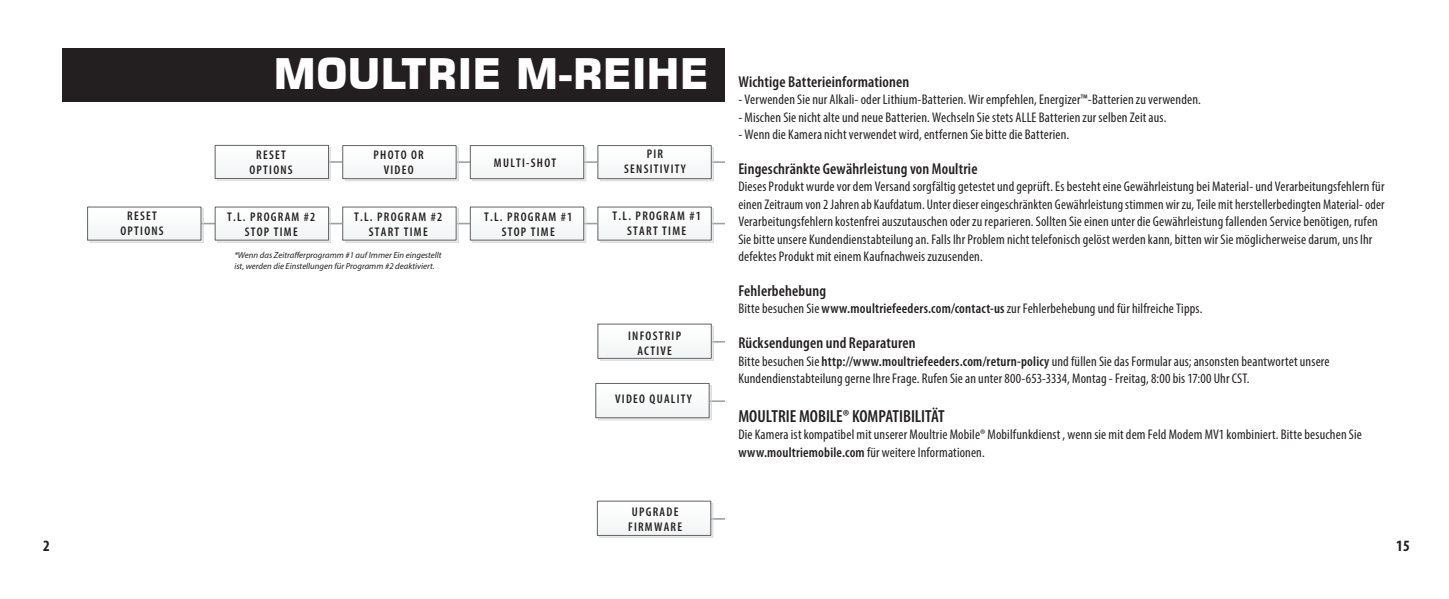
<style>
.page{position:relative;width:1449px;height:599px;background:#fff}
.page>*{position:absolute;margin:0;border:0;box-sizing:border-box;transform-origin:0 0}
.t1{font:700 42px "Square 721 BT";color:#fff}
.t2{font:600 condensed 17.5px "Myriad Pro";color:#231f20}
.t3{font:600 condensed 15.75px "Myriad Pro";letter-spacing:.01em;color:#231f20}
.t4{font:700 condensed 15.75px "Myriad Pro";color:#231f20}
.t5{font:condensed 14px/17.5px "Myriad Pro";letter-spacing:.01em;color:#231f20}
.t6{font:600 condensed 12.6px/15px "Myriad Pro";letter-spacing:.1em;color:#231f20;text-align:center}
.t7{font:italic condensed 11.03px "Myriad Pro";letter-spacing:.02em;color:#231f20}
.t8{font:italic 8.75px/10.5px "Myriad Pro";color:#231f20}
.s1{font-weight:600}
</style>
<div class="page">
<div style="left:62px;top:48px;width:662px;height:53px;background:#231f20"></div>
<svg style="left:331px;top:161px;width:12px;height:2px"></svg>
<div style="left:218px;top:148px;width:113px;height:33px;border:1px solid #d2d3d5"></div>
<div style="left:215px;top:145px;width:114px;height:33px;background:#f9fafa"></div>
<div style="left:215px;top:145px;width:114px;height:34px;border:1px solid #636366"></div>
<svg style="left:714px;top:161px;width:10px;height:2px"></svg>
<svg style="left:586px;top:161px;width:12px;height:2px"></svg>
<svg style="left:459px;top:161px;width:11px;height:2px"></svg>
<svg style="left:586px;top:223px;width:12px;height:1px"></svg>
<svg style="left:331px;top:223px;width:12px;height:1px"></svg>
<svg style="left:203px;top:223px;width:12px;height:1px"></svg>
<div style="left:600px;top:148px;width:114px;height:33px;border:1px solid #d2d3d5"></div>
<div style="left:598px;top:145px;width:113px;height:34px;background:#f9fafa"></div>
<div style="left:598px;top:145px;width:113px;height:34px;border:1px solid #636366"></div>
<div style="left:473px;top:148px;width:113px;height:33px;border:1px solid #d2d3d5"></div>
<div style="left:470px;top:145px;width:114px;height:34px;background:#f9fafa"></div>
<div style="left:470px;top:145px;width:114px;height:34px;border:1px solid #636366"></div>
<div style="left:345px;top:148px;width:114px;height:33px;border:1px solid #d2d3d5"></div>
<div style="left:343px;top:145px;width:113px;height:34px;background:#f9fafa"></div>
<div style="left:343px;top:145px;width:113px;height:34px;border:1px solid #636366"></div>
<div style="left:473px;top:208px;width:113px;height:34px;border:1px solid #d2d3d5"></div>
<div style="left:470px;top:207px;width:114px;height:33px;background:#f9fafa"></div>
<div style="left:345px;top:208px;width:114px;height:34px;border:1px solid #d2d3d5"></div>
<div style="left:343px;top:207px;width:113px;height:33px;background:#f9fafa"></div>
<div style="left:218px;top:208px;width:113px;height:34px;border:1px solid #d2d3d5"></div>
<div style="left:215px;top:207px;width:114px;height:33px;background:#f9fafa"></div>
<div style="left:90px;top:208px;width:113px;height:34px;border:1px solid #d2d3d5"></div>
<div style="left:88px;top:207px;width:113px;height:33px;background:#f9fafa"></div>
<div style="left:600px;top:326px;width:114px;height:34px;border:1px solid #d2d3d5"></div>
<div style="left:598px;top:324px;width:113px;height:34px;background:#f9fafa"></div>
<div style="left:600px;top:208px;width:114px;height:34px;border:1px solid #d2d3d5"></div>
<div style="left:598px;top:207px;width:113px;height:33px;background:#f9fafa"></div>
<svg style="left:712px;top:400px;width:12px;height:2px"></svg>
<div style="left:598px;top:385px;width:114px;height:35px;border:1px solid #d2d3d5"></div>
<div style="left:596px;top:383px;width:113px;height:34px;background:#f9fafa"></div>
<div style="left:596px;top:383px;width:113px;height:35px;border:1px solid #636366"></div>
<div style="left:600px;top:503px;width:113px;height:34px;border:1px solid #d2d3d5"></div>
<div style="left:597px;top:501px;width:114px;height:34px;background:#f9fafa"></div>
<div style="left:597px;top:501px;width:114px;height:34px;border:1px solid #636366"></div>
<p class="t6" style="left:120px;top:208px;width:45px">RESET<br>OPTIONS</p>
<h1 class="t1" style="left:274px;top:48px;width:437px">MOULTRIE M-REIHE</h1>
<p class="t3" style="left:738px;top:72px;width:173px">Wichtige Batterieinformationen</p>
<p class="t5" style="left:738px;top:90px;width:464px">- Verwenden Sie nur Alkali- oder Lithium-Batterien. Wir empfehlen, Energizer™-Batterien zu verwenden.</p>
<p class="t5" style="left:738px;top:108px;width:430px">- Mischen Sie nicht alte und neue Batterien. Wechseln Sie stets ALLE Batterien zur selben Zeit aus.</p>
<p class="t5" style="left:738px;top:125px;width:332px">- Wenn die Kamera nicht verwendet wird, entfernen Sie bitte die Batterien.</p>
<p class="t3" style="left:738px;top:159px;width:241px">Eingeschränkte Gewährleistung von Moultrie</p>
<p class="t5" style="left:738px;top:178px;width:648px">Dieses Produkt wurde vor dem Versand sorgfältig getestet und geprüft. Es besteht eine Gewährleistung bei Material- und Verarbeitungsfehlern für einen Zeitraum von 2 Jahren ab Kaufdatum. Unter dieser eingeschränkten Gewährleistung stimmen wir zu, Teile mit herstellerbedingten Material- oder Verarbeitungsfehlern kostenfrei auszutauschen oder zu reparieren. Sollten Sie einen unter die Gewährleistung fallenden Service benötigen, rufen Sie bitte unsere Kundendienstabteilung an. Falls Ihr Problem nicht telefonisch gelöst werden kann, bitten wir Sie möglicherweise darum, uns Ihr defektes Produkt mit einem Kaufnachweis zuzusenden.</p>
<p class="t3" style="left:738px;top:281px;width:89px">Fehlerbehebung</p>
<p class="t5" style="left:738px;top:300px;width:466px">Bitte besuchen Sie <span class="s1">www.moultriefeeders.com/contact-us</span> zur Fehlerbehebung und für hilfreiche Tipps.</p>
<p class="t3" style="left:738px;top:333px;width:179px">Rücksendungen und Reparaturen</p>
<p class="t5" style="left:738px;top:352px;width:593px">Bitte besuchen Sie <span class="s1">http://www.moultriefeeders.com/return-policy</span> und füllen Sie das Formular aus; ansonsten beantwortet unsere<br>Kundendienstabteilung gerne Ihre Frage. Rufen Sie an unter 800-653-3334, Montag - Freitag, 8:00 bis 17:00 Uhr CST.</p>
<p class="t2" style="left:738px;top:405px;width:208px">MOULTRIE MOBILE® KOMPATIBILITÄT</p>
<p class="t5" style="left:738px;top:425px;width:625px">Die Kamera ist kompatibel mit unserer Moultrie Mobile® Mobilfunkdienst , wenn sie mit dem Feld Modem MV1 kombiniert. Bitte besuchen Sie <span class="s1">www.moultriemobile.com</span> für weitere Informationen.</p>
<p class="t6" style="left:624px;top:146px;width:63px">PIR<br>SENSITIVITY</p>
<p class="t6" style="left:249px;top:147px;width:45px">RESET<br>OPTIONS</p>
<p class="t6" style="left:374px;top:147px;width:52px">PHOTO OR<br>VIDEO</p>
<p class="t6" style="left:494px;top:155px;width:64px">MULTI-SHOT</p>
<p class="t6" style="left:781px;top:162px;width:32px">DELAY</p>
<p class="t6" style="left:910px;top:163px;width:70px">MAIN SCREEN</p>
<p class="t6" style="left:1074px;top:208px;width:60px">START TIME</p>
<p class="t6" style="left:914px;top:208px;width:60px">TIME LAPSE</p>
<p class="t6" style="left:613px;top:208px;width:90px">T.L. PROGRAM #1<br>START TIME</p>
<p class="t6" style="left:769px;top:209px;width:57px">TIMELAPSE</p>
<p class="t6" style="left:354px;top:209px;width:90px">T.L. PROGRAM #2<br>START TIME</p>
<p class="t6" style="left:484px;top:209px;width:90px">T.L. PROGRAM #1<br>STOP TIME</p>
<p class="t6" style="left:227px;top:209px;width:90px">T.L. PROGRAM #2<br>STOP TIME</p>
<p class="t8" style="left:234px;top:250px;width:209px">*Wenn das Zeitrafferprogramm #1 auf Immer Ein eingestellt ist, werden die Einstellungen für Programm #2 deaktiviert.</p>
<p class="t7" style="left:260px;top:253px;width:160px">*If Timelapse Program #1 is set to Always On,</p>
<p class="t6" style="left:628px;top:328px;width:55px">INFOSTRIP<br>ACTIVE</p>
<p class="t6" style="left:773px;top:342px;width:52px">(ºF OR ºC)</p>
<p class="t6" style="left:615px;top:391px;width:78px">VIDEO QUALITY</p>
<p class="t6" style="left:919px;top:400px;width:45px">OPTIONS</p>
<p class="t6" style="left:921px;top:444px;width:45px">MEMORY</p>
<p class="t6" style="left:628px;top:504px;width:56px;text-align:left">UPGRADE<br>FIRMWARE</p>
<p class="t4" style="left:43px;top:535px;width:8px">2</p>
<p class="t4" style="left:1396px;top:535px;width:15px">15</p>
</div>
